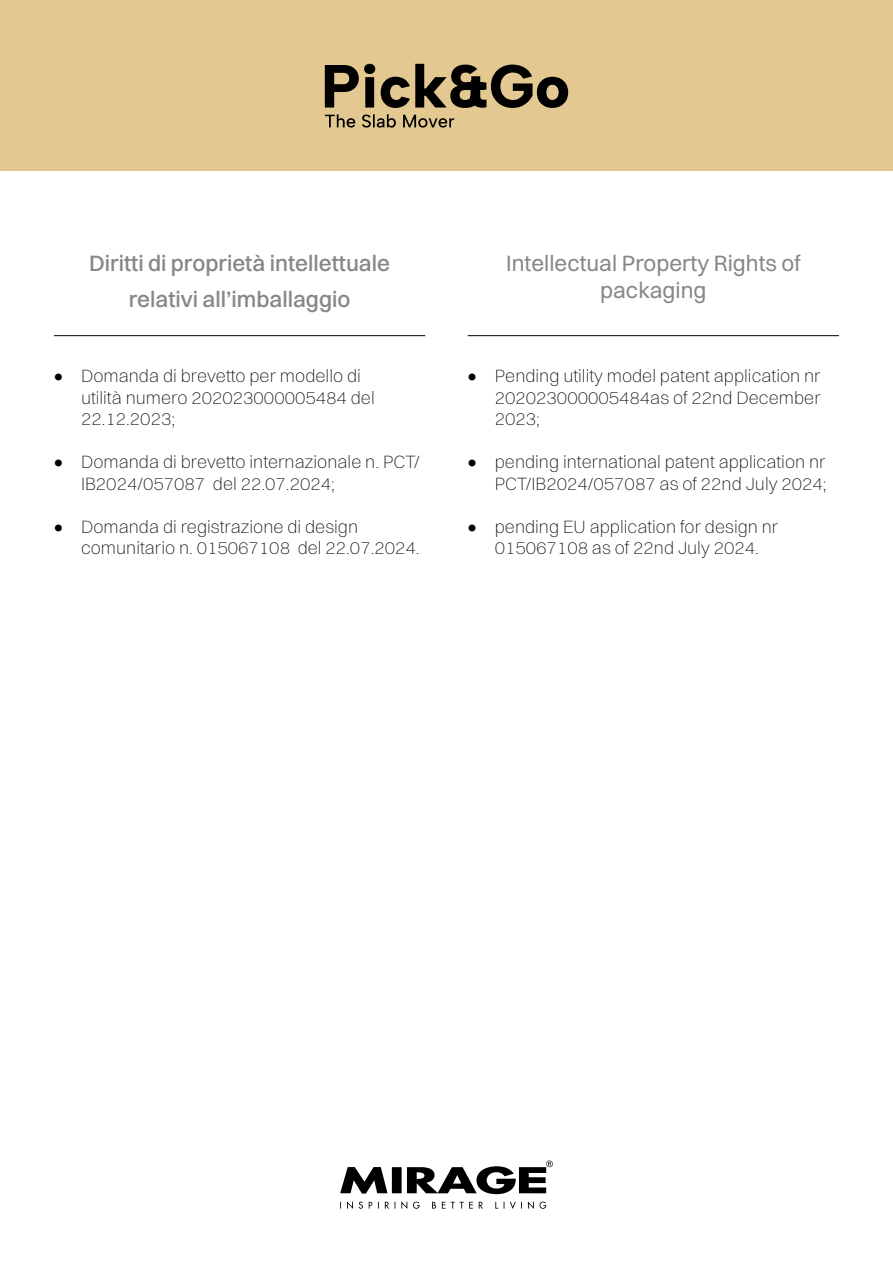
<style>
.page{position:relative;width:893px;height:1263px;background:#fff}
.page>*{position:absolute;margin:0;border:0;box-sizing:border-box;transform-origin:0 0}
.t1{font:500 22.5px/36px "Switzer";color:#878787;text-align:center}
.t2{font:22.5px/27px "Switzer";color:#878787;text-align:center}
.t3{font:200 18px/21.6px "Switzer";color:#000}
.s1{font-weight:900}
</style>
<div class="page">
<div style="left:0;top:0;width:893px;height:170px;background:#e3c891"></div>
<hr style="left:54px;top:335px;width:371px;height:1px;background:#000">
<hr style="left:468px;top:335px;width:371px;height:1px;background:#000">
<svg style="left:340px;top:1160px;width:213px;height:34px"></svg>
<svg style="left:340px;top:1201px;width:206px;height:8px"></svg>
<svg style="left:325px;top:114px;width:129px;height:14px"></svg>
<svg style="left:325px;top:64px;width:243px;height:44px"></svg>
<p class="t1" style="left:89px;top:245px;width:302px">Diritti di proprietà intellettuale relativi all’imballaggio</p>
<p class="t2" style="left:506px;top:249px;width:296px">Intellectual Property Rights of packaging</p>
<p class="t3" style="left:81px;top:365px;width:295px;text-indent:-27px"><span class="s1">•</span> Domanda di brevetto per modello di utilità numero 202023000005484 del<br>22.12.2023;</p>
<p class="t3" style="left:81px;top:451px;width:340px;text-indent:-27px"><span class="s1">•</span> Domanda di brevetto internazionale n. PCT/<br>IB2024/057087 del 22.07.2024;</p>
<p class="t3" style="left:81px;top:515px;width:340px;text-indent:-27px"><span class="s1">•</span> Domanda di registrazione di design comunitario n. 015067108 del 22.07.2024.</p>
<p class="t3" style="left:495px;top:365px;width:327px;text-align:justify;text-indent:-27px"><span class="s1">•</span> Pending utility model patent application nr 202023000005484as of 22nd December 2023;</p>
<p class="t3" style="left:468px;top:451px;width:360px;text-align:right"><span class="s1">•</span> pending international patent application nr<br>PCT/IB2024/057087 as of 22nd July 2024;</p>
<p class="t3" style="left:468px;top:515px;width:312px;text-align:center"><span class="s1">•</span> pending EU application for design nr<br>015067108 as of 22nd July 2024.</p>
</div>
